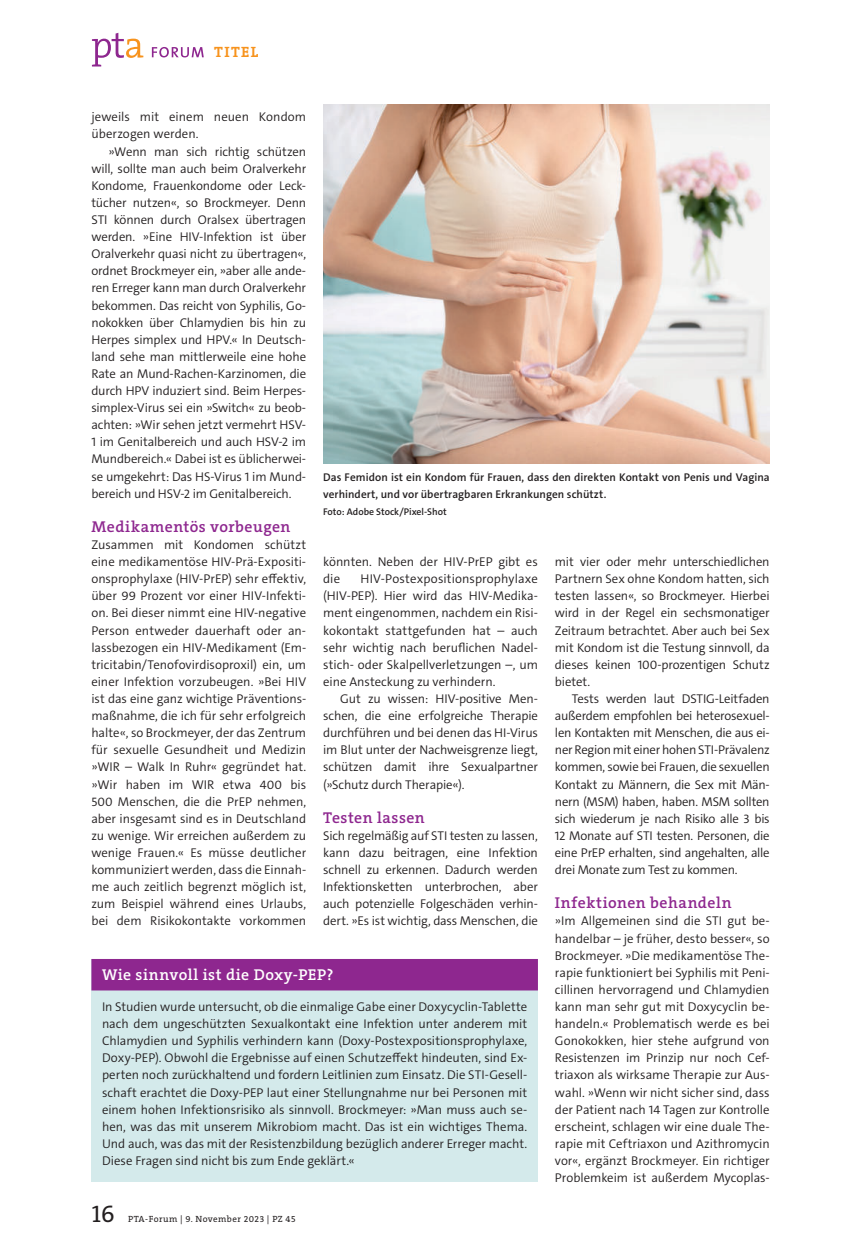
<style>
.page{position:relative;width:859px;height:1255px;background:#fff}
.page>*{position:absolute;margin:0;border:0;box-sizing:border-box;transform-origin:0 0}
.t1{font:24px "The Serif C5";color:#231f20}
.t2{font:600 15.75px "The Serif C5";letter-spacing:.03em;color:#8e278f}
.t3{font:600 15.75px "The Serif C5";letter-spacing:.03em;color:#fff}
.t4{font:700 15px "The Serif C5";letter-spacing:.09em;color:#f7931d}
.t5{font:300 12.75px/17.1px "The Sans C5";letter-spacing:-.01em;color:#231f20;text-align:justify}
.t6{font:600 11.25px/17.1px "The Sans C5";letter-spacing:.005em;color:#231f20}
.t7{font:600 9.75px "The Sans C5";color:#231f20}
.t8{font:9px "The Serif C5";letter-spacing:.05em;color:#231f20}
</style>
<div class="page">
<svg style="left:92px;top:33px;width:51px;height:33px"></svg>
<svg style="left:152px;top:47px;width:52px;height:10px"></svg>
<div style="left:91px;top:959px;width:447px;height:222px;background:#d4eaeb"></div>
<div style="left:91px;top:958px;width:447px;height:32px;background:#8e278f"></div>
<img style="left:323px;top:104px;width:447px;height:359px">
<p class="t4" style="left:214px;top:43px;width:46px">TITEL</p>
<p class="t5" style="left:91px;top:109px;width:216px">jeweils mit einem neuen Kondom überzogen werden.</p>
<p class="t5" style="left:91px;top:144px;width:216px;text-indent:17px">»Wenn man sich richtig schützen will, sollte man auch beim Oralverkehr Kondome, Frauenkondome oder Leck&shy;tücher nutzen«, so Brockmeyer. Denn STI können durch Oralsex übertragen werden. »Eine HIV-Infektion ist über Oralverkehr quasi nicht zu übertragen«, ordnet Brockmeyer ein, »aber alle ande&shy;ren Erreger kann man durch Oralverkehr bekommen. Das reicht von Syphilis, Go&shy;nokokken über Chlamydien bis hin zu Herpes simplex und HPV.« In Deutsch&shy;land sehe man mittlerweile eine hohe Rate an Mund-Rachen-Karzinomen, die durch HPV induziert sind. Beim Herpes&shy;simplex-Virus sei ein »Switch« zu beob&shy;achten: »Wir sehen jetzt vermehrt HSV-1 im Genitalbereich und auch HSV-2 im Mundbereich.« Dabei ist es üblicherwei&shy;se umgekehrt: Das HS-Virus 1 im Mund&shy;bereich und HSV-2 im Genitalbereich.</p>
<p class="t2" style="left:91px;top:520px;width:201px">Medikamentös vorbeugen</p>
<p class="t5" style="left:91px;top:537px;width:216px">Zusammen mit Kondomen schützt eine medikamentöse HIV-Prä-Expositi&shy;onsprophylaxe (HIV-PrEP) sehr effektiv, über 99 Prozent vor einer HIV-Infekti&shy;on. Bei dieser nimmt eine HIV-negative Person entweder dauerhaft oder an&shy;lassbezogen ein HIV-Medikament (Em&shy;tricitabin/Tenofovirdisoproxil) ein, um einer Infektion vorzubeugen. »Bei HIV ist das eine ganz wichtige Präventions&shy;maßnahme, die ich für sehr erfolgreich halte«, so Brockmeyer, der das Zentrum für sexuelle Gesundheit und Medizin »WIR – Walk In Ruhr« gegründet hat. »Wir haben im WIR etwa 400 bis 500 Menschen, die die PrEP nehmen, aber insgesamt sind es in Deutschland zu wenige. Wir erreichen außerdem zu wenige Frauen.« Es müsse deutlicher kommuniziert werden, dass die Einnah&shy;me auch zeitlich begrenzt möglich ist, zum Beispiel während eines Urlaubs, bei dem Risikokontakte vorkommen</p>
<p class="t6" style="left:323px;top:469px;width:448px">Das Femidon ist ein Kondom für Frauen, dass den direkten Kontakt von Penis und Vagina verhindert, und vor übertragbaren Erkrankungen schützt.</p>
<p class="t7" style="left:323px;top:507px;width:125px">Foto: Adobe Stock/Pixel-Shot</p>
<p class="t5" style="left:323px;top:554px;width:216px">könnten. Neben der HIV-PrEP gibt es die</p>
<p class="t5" style="left:555px;top:554px;width:216px">mit vier oder mehr unterschiedlichen Partnern Sex ohne Kondom hatten, sich testen lassen«, so Brockmeyer. Hierbei wird in der Regel ein sechsmonatiger Zeitraum betrachtet. Aber auch bei Sex mit Kondom ist die Testung sinnvoll, da dieses keinen 100-prozentigen Schutz bietet.</p>
<p class="t5" style="left:555px;top:691px;width:216px;text-indent:17px">Tests werden laut DSTIG-Leitfaden außerdem empfohlen bei heterosexuel&shy;len Kontakten mit Menschen, die aus ei&shy;ner Region mit einer hohen STI-Prävalenz kommen, sowie bei Frauen, die sexuellen Kontakt zu Männern, die Sex mit Män&shy;nern (MSM) haben, haben. MSM sollten sich wiederum je nach Risiko alle 3 bis 12 Monate auf STI testen. Personen, die eine PrEP erhalten, sind angehalten, alle drei Monate zum Test zu kommen.</p>
<p class="t2" style="left:555px;top:896px;width:178px">Infektionen behandeln</p>
<p class="t5" style="left:555px;top:913px;width:216px">»Im Allgemeinen sind die STI gut be&shy;handelbar – je früher, desto besser«, so Brockmeyer. »Die medikamentöse The&shy;rapie funktioniert bei Syphilis mit Peni&shy;cillinen hervorragend und Chlamydien kann man sehr gut mit Doxycyclin be&shy;handeln.« Problematisch werde es bei Gonokokken, hier stehe aufgrund von Resistenzen im Prinzip nur noch Cef&shy;triaxon als wirksame Therapie zur Aus&shy;wahl. »Wenn wir nicht sicher sind, dass der Patient nach 14 Tagen zur Kontrolle erscheint, schlagen wir eine duale The&shy;rapie mit Ceftriaxon und Azithromycin vor«, ergänzt Brockmeyer. Ein richtiger Problemkeim ist außerdem Mycoplas-</p>
<p class="t5" style="left:323px;top:571px;width:216px;text-indent:37px">HIV-Postexpositionsprophylaxe (HIV-PEP). Hier wird das HIV-Medika&shy;ment eingenommen, nachdem ein Risi&shy;kokontakt stattgefunden hat – auch sehr wichtig nach beruflichen Nadel&shy;stich- oder Skalpellverletzungen –, um eine Ansteckung zu verhindern.</p>
<p class="t5" style="left:323px;top:691px;width:216px;text-indent:17px">Gut zu wissen: HIV-positive Men&shy;schen, die eine erfolgreiche Therapie durchführen und bei denen das HI-Virus im Blut unter der Nachweisgrenze liegt, schützen damit ihre Sexualpartner (»Schutz durch Therapie«).</p>
<p class="t2" style="left:323px;top:811px;width:103px">Testen lassen</p>
<p class="t5" style="left:323px;top:828px;width:216px">Sich regelmäßig auf STI testen zu lassen, kann dazu beitragen, eine Infektion schnell zu erkennen. Dadurch werden Infektionsketten unterbrochen, aber auch potenzielle Folgeschäden verhin&shy;dert. »Es ist wichtig, dass Menschen, die</p>
<p class="t3" style="left:102px;top:968px;width:233px">Wie sinnvoll ist die Doxy-PEP?</p>
<p class="t5" style="left:102px;top:999px;width:427px">In Studien wurde untersucht, ob die einmalige Gabe einer Doxycyclin-Tablette nach dem ungeschützten Sexualkontakt eine Infektion unter anderem mit Chlamydien und Syphilis verhindern kann (Doxy-Postexpositionsprophylaxe, Doxy-PEP). Obwohl die Ergebnisse auf einen Schutzeffekt hindeuten, sind Ex&shy;perten noch zurückhaltend und fordern Leitlinien zum Einsatz. Die STI-Gesell&shy;schaft erachtet die Doxy-PEP laut einer Stellungnahme nur bei Personen mit einem hohen Infektionsrisiko als sinnvoll. Brockmeyer: »Man muss auch se&shy;hen, was das mit unserem Mikrobiom macht. Das ist ein wichtiges Thema.<br>Und auch, was das mit der Resistenzbildung bezüglich anderer Erreger macht.<br>Diese Fragen sind nicht bis zum Ende geklärt.«</p>
<h1 class="t1" style="left:92px;top:1203px;width:24px">16</h1>
<p class="t8" style="left:128px;top:1215px;width:169px">PTA-Forum | 9. November 2023 | PZ 45</p>
</div>
